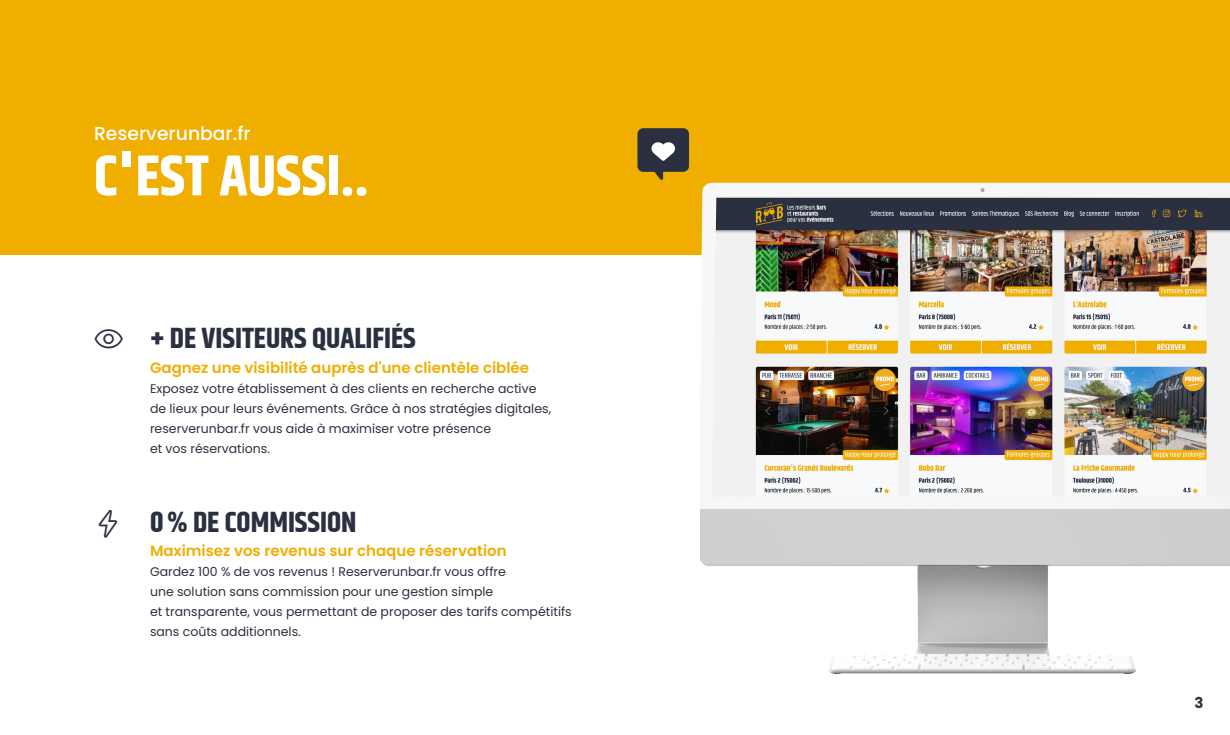
<style>
.page{position:relative;width:1230px;height:735px;background:#fff}
.page>*{position:absolute;margin:0;border:0;box-sizing:border-box;transform-origin:0 0}
.t1{font:700 57.5px "Khand";color:#fff}
.t2{font:700 28.75px "Khand";color:#2a3040}
.t3{font:500 18.75px "Poppins";color:#fff}
.t4{font:600 15px "Poppins";color:#f0ae00}
.t5{font:700 15px "Poppins";color:#333}
.t6{font:12.5px/20px "Poppins";color:#2a3040}
</style>
<div class="page">
<div style="left:0;top:0;width:1230px;height:255px;background:#f0ae00"></div>
<img style="left:700px;top:182px;width:530px;height:492px">
<img style="left:712px;top:197px;width:518px;height:300px">
<div style="left:638px;top:128px;width:51px;height:44px;background:#2a3040;border-radius:6px"></div>
<svg style="left:651px;top:142px;width:24px;height:38px"></svg>
<h3 class="t3" style="left:94px;top:123px;width:158px">Reserverunbar.fr</h3>
<h1 class="t1" style="left:94px;top:135px;width:276px">C'EST AUSSI..</h1>
<h2 class="t2" style="left:150px;top:318px;width:267px">+ DE VISITEURS QUALIFIÉS</h2>
<p class="t4" style="left:150px;top:359px;width:381px">Gagnez une visibilité auprès d'une clientèle ciblée</p>
<p class="t6" style="left:150px;top:379px;width:403px">Exposez votre établissement à des clients en recherche active de lieux pour leurs événements. Grâce à nos stratégies digitales, reserverunbar.fr vous aide à maximiser votre présence<br>et vos réservations.</p>
<h2 class="t2" style="left:150px;top:501px;width:208px">0% DE COMMISSION</h2>
<p class="t4" style="left:150px;top:542px;width:358px">Maximisez vos revenus sur chaque réservation</p>
<p class="t6" style="left:150px;top:562px;width:423px">Gardez 100 % de vos revenus ! Reserverunbar.fr vous offre<br>une solution sans commission pour une gestion simple<br>et transparente, vous permettant de proposer des tarifs compétitifs sans coûts additionnels.</p>
<p class="t5" style="left:1194px;top:694px;width:11px">3</p>
</div>
